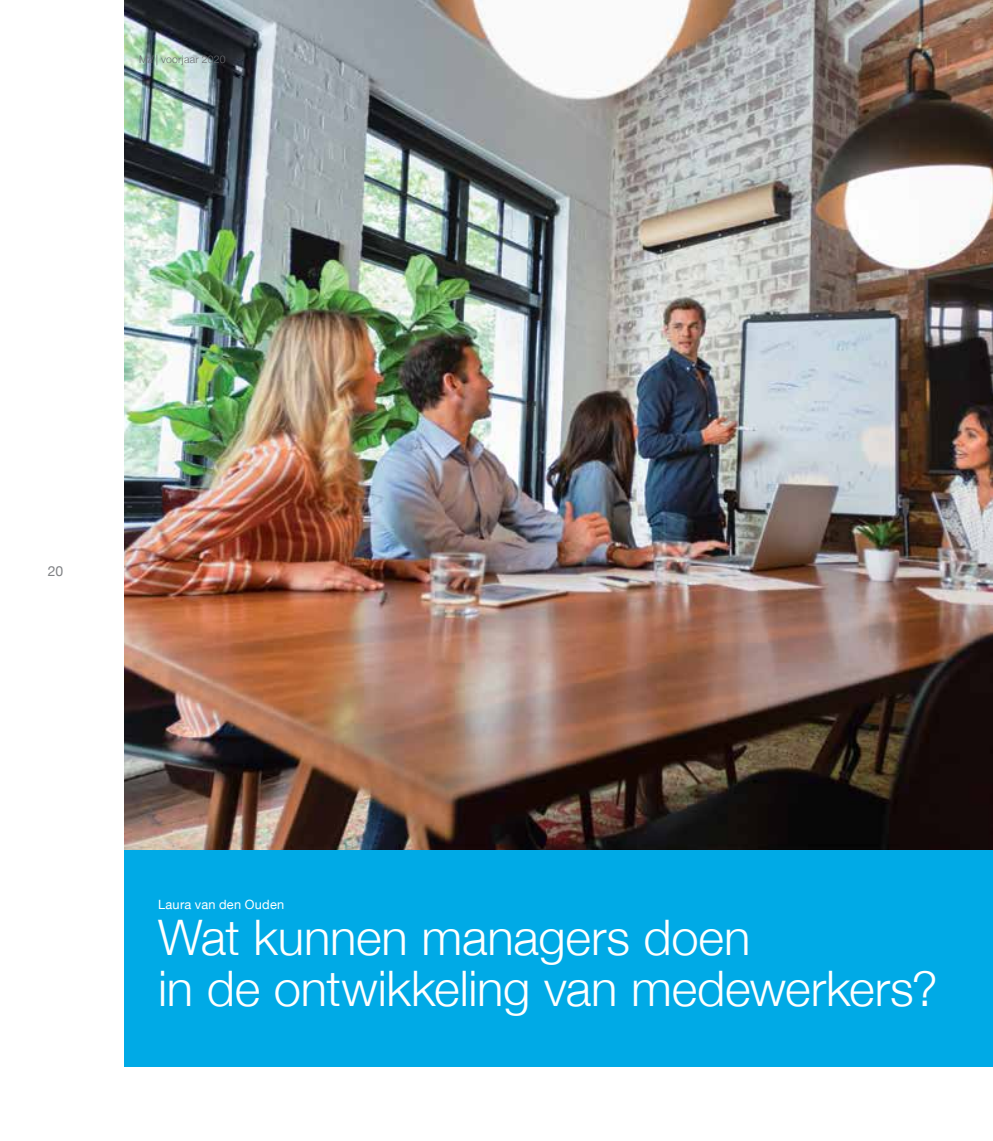
<style>
.page{position:relative;width:993px;height:1141px;background:#fff}
.page>*{position:absolute;margin:0;border:0;box-sizing:border-box;transform-origin:0 0}
.t1{font:300 49px/50.8px "Helvetica Neue";letter-spacing:-.005em;color:#fff}
.t2{font:14px "Helvetica Neue";color:#808285}
.t3{font:12.78px "Helvetica Neue";letter-spacing:.02em;color:#fff}
.t4{font:300 10.5px "Helvetica Neue";letter-spacing:.025em;color:#58595b}
.t5{font:300 10.5px "Helvetica Neue";letter-spacing:.025em;color:#6d6e71}
.s1{font-family:"Adobe Garamond Pro";font-weight:400;font-style:italic}
</style>
<div class="page">
<img style="left:124px;top:0;width:868px;height:850px">
<div style="left:124px;top:850px;width:868px;height:217px;background:#00aae6"></div>
<p class="t4" style="left:124px;top:53px;width:88px">M<span class="s1">d</span> | voorjaar 2020</p>
<p class="t5" style="left:139px;top:53px;width:88px">M<span class="s1">d</span> | voorjaar 2020</p>
<p class="t2" style="left:48px;top:561px;width:17px">20</p>
<p class="t3" style="left:158px;top:895px;width:128px">Laura van den Ouden</p>
<p class="t1" style="left:158px;top:912px;width:780px">Wat kunnen managers doen<br>in de ontwikkeling van medewerkers?</p>
</div>
